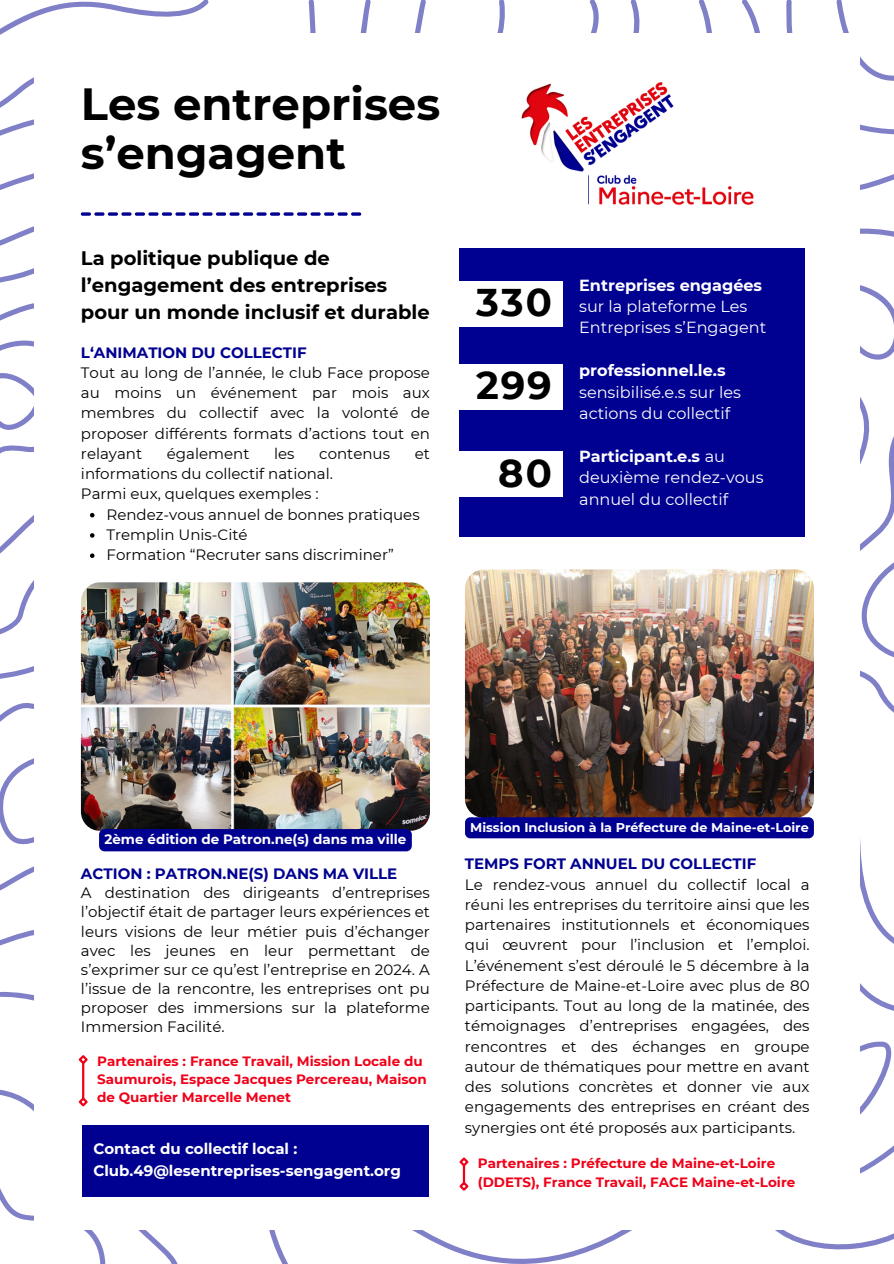
<style>
.page{position:relative;width:894px;height:1264px;background:#fff}
.page>*{position:absolute;margin:0;border:0;box-sizing:border-box;transform-origin:0 0}
.t1{font:700 45px/48.3px "Montserrat";color:#000}
.t2{font:700 38.55px "Montserrat";letter-spacing:.05em;color:#000}
.t3{font:700 19.5px/27px "Montserrat";color:#000}
.t4{font:16.05px/21.3px "Montserrat";color:#fff}
.t5{font:15px/20.2px "Montserrat";color:#000}
.t6{font:700 15px/21.3px "Montserrat";color:#fff}
.t7{font:700 15px "Montserrat";color:#000091}
.t8{font:700 13.5px/18px "Montserrat";color:#f00019}
.t9{font:700 13.5px "Montserrat";color:#fff}
.t10{font:700 12.75px "Montserrat";color:#fff}
.s1{font-weight:700;color:#000091}
.s2{font-weight:700}
</style>
<div class="page">
<svg style="left:0;top:0;width:426px;height:190px"></svg>
<svg style="left:0;top:1188px;width:106px;height:75px"></svg>
<svg style="left:269px;top:1230px;width:624px;height:33px"></svg>
<svg style="left:699px;top:0;width:194px;height:237px"></svg>
<svg style="left:741px;top:0;width:152px;height:194px"></svg>
<svg style="left:860px;top:285px;width:33px;height:427px"></svg>
<svg style="left:860px;top:1041px;width:32px;height:74px"></svg>
<svg style="left:0;top:758px;width:34px;height:173px"></svg>
<div style="left:34px;top:33px;width:825px;height:1196px;background:#fff"></div>
<svg style="left:81px;top:212px;width:280px;height:4px"></svg>
<img style="left:521px;top:82px;width:233px;height:123px">
<svg style="left:0;top:340px;width:94px;height:197px"></svg>
<svg style="left:90px;top:553px;width:4px;height:5px"></svg>
<div style="left:459px;top:248px;width:345px;height:289px;background:#000091"></div>
<div style="left:457px;top:364px;width:106px;height:45px;background:#fff"></div>
<div style="left:455px;top:281px;width:108px;height:45px;background:#fff"></div>
<div style="left:457px;top:451px;width:106px;height:46px;background:#fff"></div>
<div style="left:82px;top:1125px;width:347px;height:71px;background:#000091"></div>
<img style="left:465px;top:569px;width:348px;height:249px;border-radius:19px">
<div style="left:465px;top:817px;width:348px;height:21px;background:#000091;border-radius:5px"></div>
<hr style="left:462px;top:1164px;width:3px;height:19px;background:#f00019">
<svg style="left:459px;top:1179px;width:10px;height:12px"></svg>
<svg style="left:459px;top:1157px;width:10px;height:11px"></svg>
<hr style="left:82px;top:1062px;width:2px;height:37px;background:#f00019">
<svg style="left:78px;top:1095px;width:10px;height:12px"></svg>
<svg style="left:78px;top:1055px;width:10px;height:11px"></svg>
<img style="left:81px;top:582px;width:348px;height:248px;border-radius:19px">
<div style="left:99px;top:829px;width:313px;height:22px;background:#000091;border-radius:6px"></div>
<p class="t1" style="left:81px;top:80px;width:361px">Les entreprises s’engagent</p>
<h1 class="t3" style="left:81px;top:245px;width:350px">La politique publique de l’engagement des entreprises pour un monde inclusif et durable</h1>
<p class="t5" style="left:81px;top:342px;width:350px"><span class="s1">L‘ANIMATION DU COLLECTIF<br></span>Tout au long de l’année, le club Face propose au moins un événement par mois aux membres du collectif avec la volonté de proposer différents formats d’actions tout en relayant</p>
<p class="t5" style="left:167px;top:443px;width:84px">également</p>
<p class="t5" style="left:274px;top:443px;width:22px">les</p>
<p class="t5" style="left:319px;top:443px;width:72px">contenus</p>
<p class="t5" style="left:414px;top:443px;width:17px">et</p>
<p class="t5" style="left:81px;top:463px;width:253px">informations du collectif national.<br>Parmi eux, quelques exemples :</p>
<p class="t5" style="left:106px;top:504px;width:314px">Rendez-vous annuel de bonnes pratiques</p>
<h3 class="t5" style="left:106px;top:524px;width:142px">Tremplin Unis-Cité</h3>
<h5 class="t5" style="left:106px;top:544px;width:289px">Formation “Recruter sans discriminer”</h5>
<p class="t2" style="left:476px;top:279px;width:77px">330</p>
<p class="t2" style="left:476px;top:361px;width:77px">299</p>
<p class="t2" style="left:498px;top:450px;width:55px">80</p>
<p class="t4" style="left:579px;top:274px;width:188px"><span class="s2">Entreprises engagées </span>sur la plateforme Les<br>Entreprises s’Engagent</p>
<p class="t4" style="left:579px;top:360px;width:163px"><span class="s2">professionnel.le.s </span>sensibilisé.e.s sur les actions du collectif</p>
<p class="t4" style="left:579px;top:445px;width:186px"><span class="s2">Participant.e.s</span> au deuxième rendez-vous annuel du collectif</p>
<h2 class="t9" style="left:104px;top:831px;width:303px">2ème édition de Patron.ne(s) dans ma ville</h2>
<p class="t7" style="left:81px;top:864px;width:318px">ACTION : PATRON.NE(S) DANS MA VILLE</p>
<p class="t5" style="left:81px;top:883px;width:350px;line-height:19.2px;text-align:justify">A destination des dirigeants d’entreprises l’objectif était de partager leurs expériences et leurs visions de leur métier puis d’échanger avec les jeunes en leur permettant de s’exprimer sur ce qu’est l’entreprise en 2024. A l’issue de la rencontre, les entreprises ont pu proposer des immersions sur la plateforme Immersion Facilité.</p>
<h5 class="t8" style="left:97px;top:1052px;width:331px">Partenaires : France Travail, Mission Locale du<br>Saumurois, Espace Jacques Percereau, Maison de Quartier Marcelle Menet</h5>
<p class="t6" style="left:93px;top:1138px;width:309px">Contact du collectif local :<br>Club.49@lesentreprises-sengagent.org</p>
<h5 class="t10" style="left:470px;top:819px;width:340px">Mission Inclusion à la Préfecture de Maine-et-Loire</h5>
<p class="t7" style="left:465px;top:854px;width:293px">TEMPS FORT ANNUEL DU COLLECTIF</p>
<p class="t5" style="left:465px;top:874px;width:346px;text-align:justify">Le rendez-vous annuel du collectif local a réuni les entreprises du territoire ainsi que les partenaires institutionnels et économiques qui œuvrent pour l’inclusion et l’emploi.<br>L’événement s’est déroulé le 5 décembre à la Préfecture de Maine-et-Loire avec plus de 80 participants. Tout au long de la matinée, des témoignages d’entreprises engagées, des rencontres et des échanges en groupe autour de thématiques pour mettre en avant des solutions concrètes et donner vie aux engagements des entreprises en créant des synergies ont été proposés aux participants.</p>
<h5 class="t8" style="left:478px;top:1154px;width:319px">Partenaires : Préfecture de Maine-et-Loire (DDETS), France Travail, FACE Maine-et-Loire</h5>
</div>
